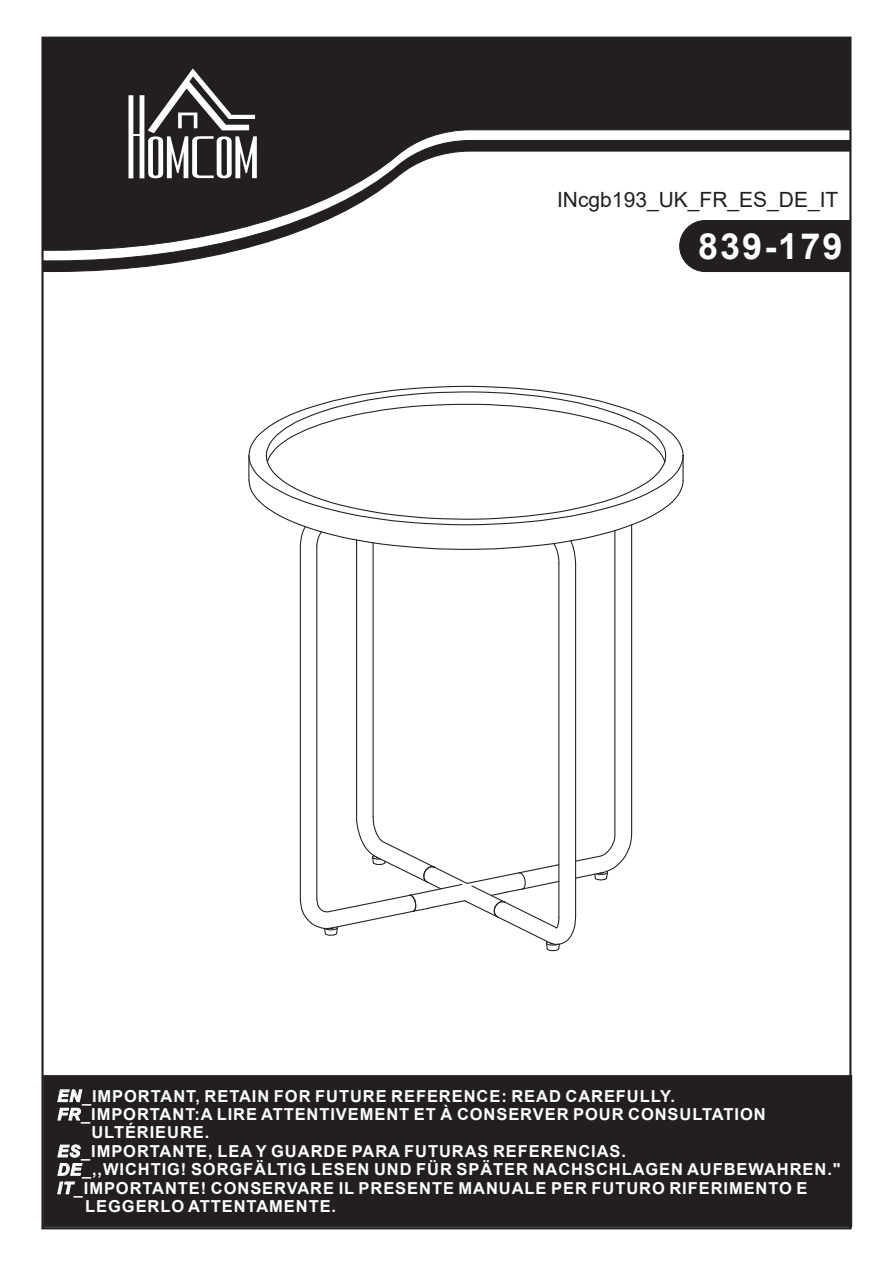
<style>
.page{position:relative;width:893px;height:1263px;background:#fff}
.page>*{position:absolute;margin:0;border:0;box-sizing:border-box;transform-origin:0 0}
.t1{font:700 36px "Arial";letter-spacing:.055em;color:#fff}
.t2{font:21px "Arial";color:#231f20}
.t3{font:700 16.5px "Arial";letter-spacing:.055em;color:#fff}
.s1{font-style:italic}
</style>
<div class="page">
<div style="left:42px;top:37px;width:809px;height:103px;background:#231f20"></div>
<svg style="left:42px;top:140px;width:809px;height:132px"></svg>
<svg style="left:129px;top:68px;width:128px;height:110px"></svg>
<div style="left:43px;top:1075px;width:809px;height:152px;background:#231f20;border:1px solid #231f20"></div>
<svg style="left:58px;top:1089px;width:24px;height:13px"></svg>
<svg style="left:58px;top:1108px;width:23px;height:12px"></svg>
<svg style="left:58px;top:1144px;width:23px;height:13px"></svg>
<svg style="left:58px;top:1163px;width:24px;height:13px"></svg>
<svg style="left:57px;top:1182px;width:18px;height:12px"></svg>
<svg style="left:385px;top:385px;width:162px;height:6px"></svg>
<svg style="left:323px;top:391px;width:286px;height:12px"></svg>
<svg style="left:248px;top:403px;width:436px;height:549px"></svg>
<p class="t2" style="left:557px;top:185px;width:283px">INcgb193_UK_FR_ES_DE_IT</p>
<h1 class="t1" style="left:698px;top:221px;width:146px">839-179</h1>
<p class="t3" style="left:57px;top:1084px;width:619px"><span class="s1">EN_</span>IMPORTANT, RETAIN FOR FUTURE REFERENCE: READ CAREFULLY.</p>
<p class="t3" style="left:57px;top:1102px;width:710px"><span class="s1">FR_</span>IMPORTANT:A LIRE ATTENTIVEMENT ET À CONSERVER POUR CONSULTATION</p>
<p class="t3" style="left:91px;top:1121px;width:119px">ULTÉRIEURE.</p>
<p class="t3" style="left:57px;top:1139px;width:570px"><span class="s1">ES_</span>IMPORTANTE, LEA Y GUARDE PARA FUTURAS REFERENCIAS.</p>
<p class="t3" style="left:57px;top:1158px;width:785px"><span class="s1">DE_</span>,,WICHTIG! SORGFÄLTIG LESEN UND FÜR SPÄTER NACHSCHLAGEN AUFBEWAHREN."</p>
<p class="t3" style="left:57px;top:1176px;width:752px"><span class="s1">IT_</span>IMPORTANTE! CONSERVARE IL PRESENTE MANUALE PER FUTURO RIFERIMENTO E</p>
<p class="t3" style="left:85px;top:1195px;width:252px">LEGGERLO ATTENTAMENTE.</p>
</div>
